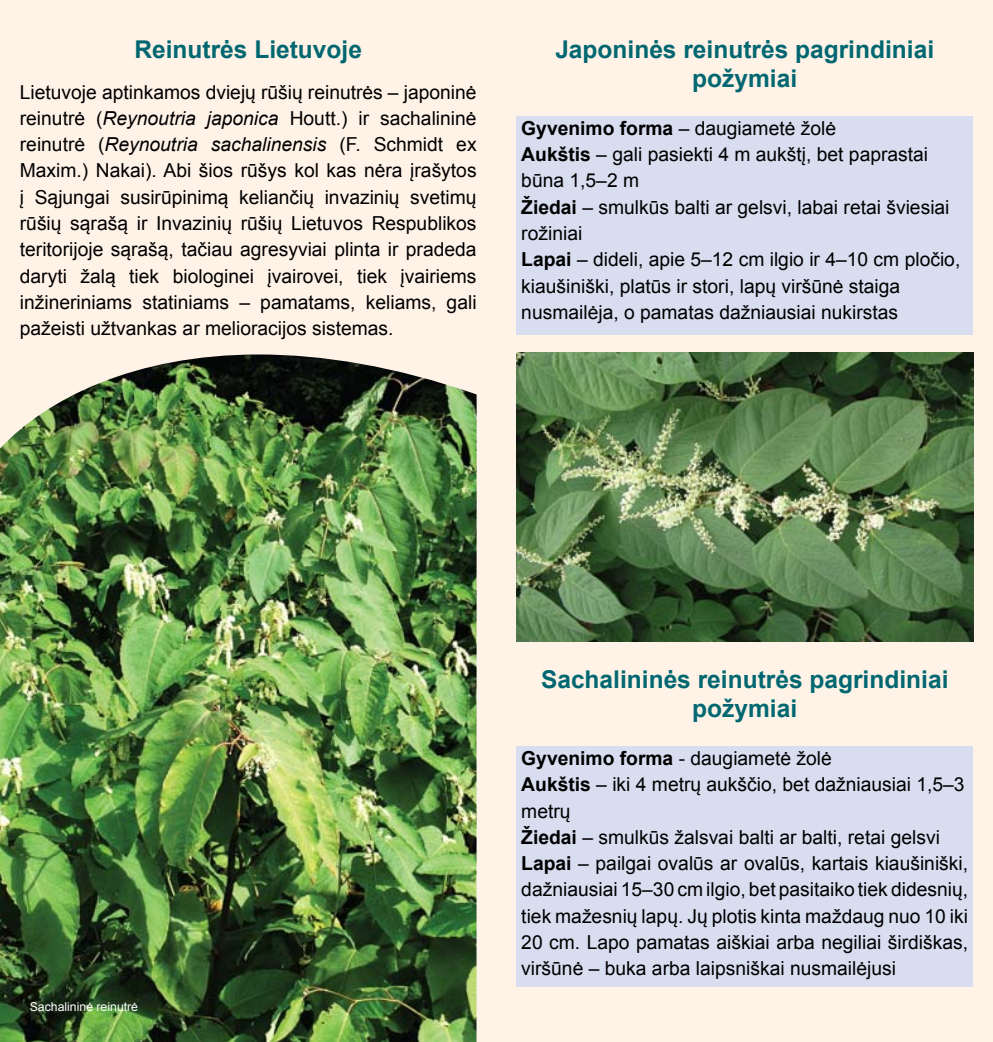
<style>
.page{position:relative;width:993px;height:1042px;background:#fff}
.page>*{position:absolute;margin:0;border:0;box-sizing:border-box;transform-origin:0 0}
.t1{font:700 24.5px/29.8px "Arial";color:#006771;text-align:center}
.t2{font:19.25px/26.2px "Arial";color:#000}
.t3{font:12.25px "Arial";color:#fff}
.s1{font-style:italic}
.s2{font-weight:700}
</style>
<div class="page">
<div style="left:0;top:0;width:496px;height:1042px;background:#fff3e8"></div>
<div style="left:496px;top:0;width:496px;height:1042px;background:#fff3e8"></div>
<img style="left:0;top:354px;width:476px;height:688px">
<div style="left:516px;top:116px;width:456px;height:218px;background:#d8ddf0"></div>
<img style="left:516px;top:352px;width:456px;height:290px">
<div style="left:516px;top:746px;width:456px;height:240px;background:#d8ddf0"></div>
<p class="t1" style="left:134px;top:35px;width:229px">Reinutrės Lietuvoje</p>
<p class="t2" style="left:20px;top:79px;width:458px;text-align:justify">Lietuvoje aptinkamos dviejų rūšių reinutrės – japoninė reinutrė (<span class="s1">Reynoutria japonica</span> Houtt.) ir sachalininė reinutrė (<span class="s1">Reynoutria sachalinensis</span> (F. Schmidt ex Maxim.) Nakai). Abi šios rūšys kol kas nėra įrašytos į Sąjungai susirūpinimą keliančių invazinių svetimų rūšių sąrašą ir Invazinių rūšių Lietuvos Respublikos teritorijoje sąrašą, tačiau agresyviai plinta ir pradeda daryti žalą tiek biologinei įvairovei, tiek įvairiems inžineriniams statiniams – pamatams, keliams, gali pažeisti užtvankas ar melioracijos sistemas.</p>
<p class="t1" style="left:555px;top:35px;width:380px">Japoninės reinutrės pagrindiniai požymiai</p>
<p class="t2" style="left:521px;top:115px;width:440px"><span class="s2">Gyvenimo forma</span> – daugiametė žolė<br><span class="s2">Aukštis</span> – gali pasiekti 4 m aukštį, bet paprastai būna 1,5–2 m<br><span class="s2">Žiedai</span> – smulkūs balti ar gelsvi, labai retai šviesiai rožiniai<br><span class="s2">Lapai</span> – dideli, apie 5–12 cm ilgio ir 4–10 cm pločio, kiaušiniški, platūs ir stori, lapų viršūnė staiga nusmailėja, o pamatas dažniausiai nukirstas</p>
<p class="t3" style="left:30px;top:999px;width:110px">Sachalininė reinutrė</p>
<p class="t1" style="left:541px;top:665px;width:409px">Sachalininės reinutrės pagrindiniai požymiai</p>
<p class="t2" style="left:521px;top:745px;width:448px"><span class="s2">Gyvenimo forma</span> - daugiametė žolė<br><span class="s2">Aukštis</span> – iki 4 metrų aukščio, bet dažniausiai 1,5–3 metrų<br><span class="s2">Žiedai</span> – smulkūs žalsvai balti ar balti, retai gelsvi <span class="s2">Lapai</span> – pailgai ovalūs ar ovalūs, kartais kiaušiniški, dažniausiai 15–30 cm ilgio, bet pasitaiko tiek didesnių, tiek mažesnių lapų. Jų plotis kinta maždaug nuo 10 iki 20 cm. Lapo pamatas aiškiai arba negiliai širdiškas, viršūnė – buka arba laipsniškai nusmailėjusi</p>
</div>
